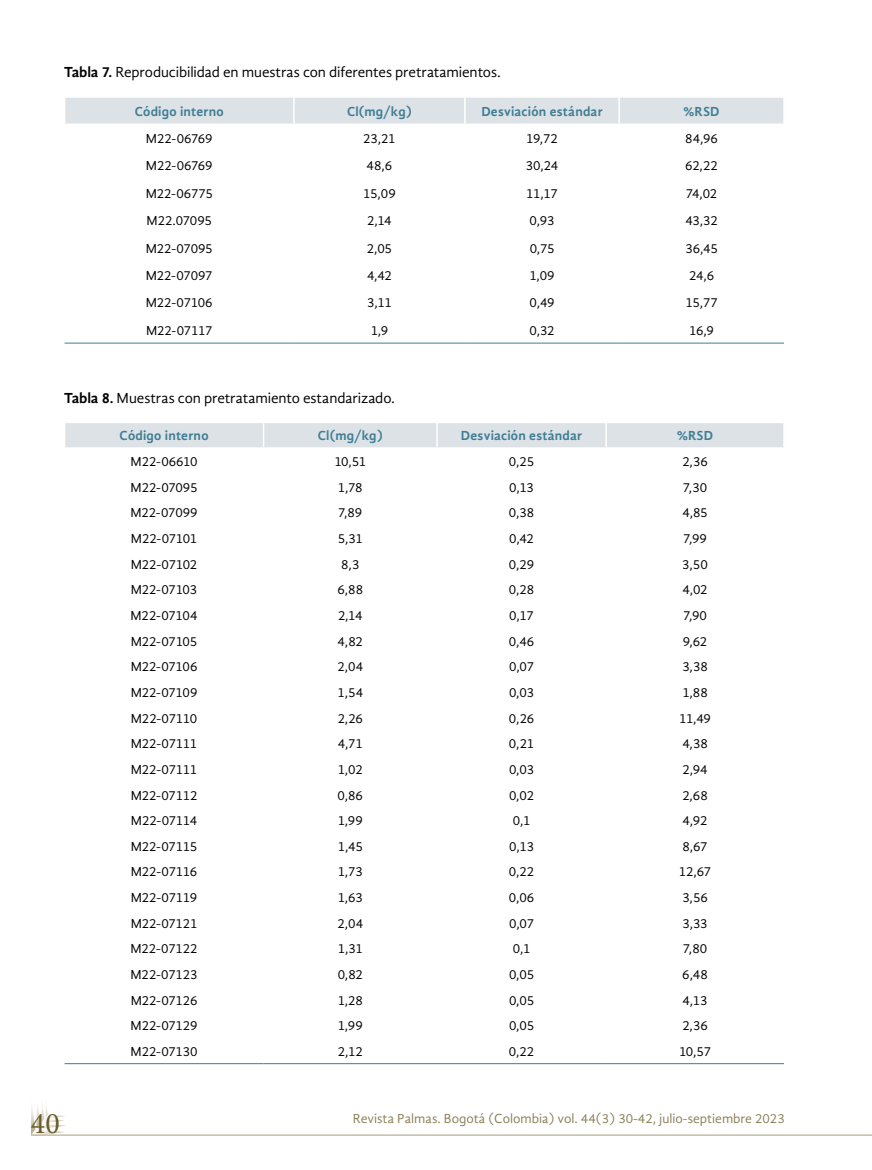
<style>
.page{position:relative;width:872px;height:1170px;background:#fff}
.page>*{position:absolute;margin:0;border:0;box-sizing:border-box;transform-origin:0 0}
.t1{font:30px "Minion Pro";color:#685c27}
.t2{font:15px "Gandhi Sans";letter-spacing:-.005em;color:#000}
.t3{font:13.5px "Gandhi Sans";letter-spacing:-.015em;color:#000}
.t4{font:700 13.5px "Gandhi Sans";letter-spacing:.02em;color:#3f7e94}
.t5{font:13.5px "Gandhi Sans";color:#8b7f55}
.s1{font-weight:700}
</style>
<div class="page">
<svg style="left:31px;top:1105px;width:35px;height:29px"></svg>
<hr style="left:31px;top:1134px;width:840px;height:1px;background:#a69b79">
<svg style="left:65px;top:342px;width:719px;height:1px"></svg>
<svg style="left:65px;top:97px;width:718px;height:27px;background:#dee3e8"></svg>
<hr style="left:619px;top:123px;width:165px;height:2px;background:#fff">
<hr style="left:65px;top:343px;width:229px;height:1px;background:#3f7e94">
<hr style="left:294px;top:343px;width:171px;height:1px;background:#3f7e94">
<hr style="left:465px;top:343px;width:154px;height:1px;background:#3f7e94">
<hr style="left:619px;top:343px;width:165px;height:1px;background:#3f7e94">
<div style="left:65px;top:423px;width:719px;height:25px;background:#dde2e7"></div>
<hr style="left:606px;top:447px;width:178px;height:2px;background:#fff">
<hr style="left:65px;top:1063px;width:199px;height:1px;background:#3f7e94">
<hr style="left:264px;top:1063px;width:173px;height:1px;background:#3f7e94">
<hr style="left:437px;top:1063px;width:169px;height:1px;background:#3f7e94">
<hr style="left:606px;top:1063px;width:178px;height:1px;background:#3f7e94">
<p class="t2" style="left:64px;top:64px;width:438px"><span class="s1">Tabla 7.</span> Reproducibilidad en muestras con diferentes pretratamientos.</p>
<p class="t4" style="left:135px;top:103px;width:90px">Código interno</p>
<p class="t4" style="left:347px;top:103px;width:66px">Cl(mg/kg)</p>
<p class="t4" style="left:481px;top:103px;width:123px">Desviación estándar</p>
<p class="t4" style="left:683px;top:103px;width:37px">%RSD</p>
<p class="t3" style="left:146px;top:131px;width:68px">M22-06769</p>
<p class="t3" style="left:363px;top:131px;width:34px">23,21</p>
<p class="t3" style="left:526px;top:131px;width:33px">19,72</p>
<p class="t3" style="left:685px;top:131px;width:34px">84,96</p>
<p class="t3" style="left:146px;top:158px;width:68px">M22-06769</p>
<p class="t3" style="left:366px;top:158px;width:27px">48,6</p>
<p class="t3" style="left:526px;top:158px;width:34px">30,24</p>
<p class="t3" style="left:685px;top:158px;width:34px">62,22</p>
<p class="t3" style="left:146px;top:186px;width:69px">M22-06775</p>
<p class="t3" style="left:363px;top:186px;width:34px">15,09</p>
<p class="t3" style="left:526px;top:186px;width:33px">11,17</p>
<p class="t3" style="left:686px;top:186px;width:33px">74,02</p>
<p class="t3" style="left:147px;top:213px;width:67px">M22.07095</p>
<p class="t3" style="left:367px;top:213px;width:26px">2,14</p>
<p class="t3" style="left:529px;top:213px;width:26px">0,93</p>
<p class="t3" style="left:685px;top:213px;width:34px">43,32</p>
<p class="t3" style="left:146px;top:240px;width:68px">M22-07095</p>
<p class="t3" style="left:367px;top:240px;width:27px">2,05</p>
<p class="t3" style="left:529px;top:240px;width:26px">0,75</p>
<p class="t3" style="left:685px;top:240px;width:34px">36,45</p>
<p class="t3" style="left:146px;top:268px;width:68px">M22-07097</p>
<p class="t3" style="left:367px;top:268px;width:26px">4,42</p>
<p class="t3" style="left:529px;top:268px;width:27px">1,09</p>
<p class="t3" style="left:689px;top:268px;width:26px">24,6</p>
<p class="t3" style="left:146px;top:295px;width:68px">M22-07106</p>
<p class="t3" style="left:367px;top:295px;width:26px">3,11</p>
<p class="t3" style="left:529px;top:295px;width:27px">0,49</p>
<p class="t3" style="left:685px;top:295px;width:34px">15,77</p>
<p class="t3" style="left:146px;top:322px;width:68px">M22-07117</p>
<p class="t3" style="left:371px;top:322px;width:19px">1,9</p>
<p class="t3" style="left:529px;top:322px;width:27px">0,32</p>
<p class="t3" style="left:689px;top:322px;width:26px">16,9</p>
<p class="t2" style="left:64px;top:389px;width:333px"><span class="s1">Tabla 8.</span> Muestras con pretratamiento estandarizado.</p>
<p class="t4" style="left:120px;top:428px;width:90px">Código interno</p>
<p class="t4" style="left:318px;top:428px;width:66px">Cl(mg/kg)</p>
<p class="t4" style="left:461px;top:428px;width:123px">Desviación estándar</p>
<p class="t4" style="left:677px;top:428px;width:37px">%RSD</p>
<p class="t3" style="left:131px;top:454px;width:68px">M22-06610</p>
<p class="t3" style="left:334px;top:454px;width:33px">10,51</p>
<p class="t3" style="left:509px;top:454px;width:27px">0,25</p>
<p class="t3" style="left:682px;top:454px;width:27px">2,36</p>
<p class="t3" style="left:131px;top:479px;width:68px">M22-07095</p>
<p class="t3" style="left:338px;top:479px;width:26px">1,78</p>
<p class="t3" style="left:509px;top:479px;width:26px">0,13</p>
<p class="t3" style="left:683px;top:479px;width:26px">7,30</p>
<p class="t3" style="left:130px;top:505px;width:69px">M22-07099</p>
<p class="t3" style="left:338px;top:505px;width:26px">7,89</p>
<p class="t3" style="left:509px;top:505px;width:27px">0,38</p>
<p class="t3" style="left:682px;top:505px;width:27px">4,85</p>
<p class="t3" style="left:131px;top:530px;width:68px">M22-07101</p>
<p class="t3" style="left:338px;top:530px;width:27px">5,31</p>
<p class="t3" style="left:509px;top:530px;width:26px">0,42</p>
<p class="t3" style="left:683px;top:530px;width:25px">7,99</p>
<p class="t3" style="left:131px;top:556px;width:68px">M22-07102</p>
<p class="t3" style="left:341px;top:556px;width:20px">8,3</p>
<p class="t3" style="left:509px;top:556px;width:27px">0,29</p>
<p class="t3" style="left:682px;top:556px;width:27px">3,50</p>
<p class="t3" style="left:131px;top:582px;width:68px">M22-07103</p>
<p class="t3" style="left:337px;top:582px;width:27px">6,88</p>
<p class="t3" style="left:509px;top:582px;width:27px">0,28</p>
<p class="t3" style="left:682px;top:582px;width:27px">4,02</p>
<p class="t3" style="left:131px;top:607px;width:68px">M22-07104</p>
<p class="t3" style="left:338px;top:607px;width:26px">2,14</p>
<p class="t3" style="left:509px;top:607px;width:26px">0,17</p>
<p class="t3" style="left:683px;top:607px;width:25px">7,90</p>
<p class="t3" style="left:131px;top:633px;width:68px">M22-07105</p>
<p class="t3" style="left:338px;top:633px;width:27px">4,82</p>
<p class="t3" style="left:509px;top:633px;width:27px">0,46</p>
<p class="t3" style="left:683px;top:633px;width:26px">9,62</p>
<p class="t3" style="left:131px;top:659px;width:68px">M22-07106</p>
<p class="t3" style="left:337px;top:659px;width:27px">2,04</p>
<p class="t3" style="left:509px;top:659px;width:27px">0,07</p>
<p class="t3" style="left:682px;top:659px;width:27px">3,38</p>
<p class="t3" style="left:131px;top:684px;width:68px">M22-07109</p>
<p class="t3" style="left:337px;top:684px;width:27px">1,54</p>
<p class="t3" style="left:509px;top:684px;width:27px">0,03</p>
<p class="t3" style="left:682px;top:684px;width:27px">1,88</p>
<p class="t3" style="left:131px;top:710px;width:68px">M22-07110</p>
<p class="t3" style="left:338px;top:710px;width:27px">2,26</p>
<p class="t3" style="left:509px;top:710px;width:27px">0,26</p>
<p class="t3" style="left:679px;top:710px;width:33px">11,49</p>
<p class="t3" style="left:131px;top:736px;width:68px">M22-07111</p>
<p class="t3" style="left:338px;top:736px;width:26px">4,71</p>
<p class="t3" style="left:509px;top:736px;width:27px">0,21</p>
<p class="t3" style="left:682px;top:736px;width:27px">4,38</p>
<p class="t3" style="left:131px;top:761px;width:68px">M22-07111</p>
<p class="t3" style="left:338px;top:761px;width:26px">1,02</p>
<p class="t3" style="left:509px;top:761px;width:27px">0,03</p>
<p class="t3" style="left:682px;top:761px;width:27px">2,94</p>
<p class="t3" style="left:131px;top:787px;width:68px">M22-07112</p>
<p class="t3" style="left:337px;top:787px;width:27px">0,86</p>
<p class="t3" style="left:509px;top:787px;width:27px">0,02</p>
<p class="t3" style="left:682px;top:787px;width:27px">2,68</p>
<p class="t3" style="left:131px;top:812px;width:68px">M22-07114</p>
<p class="t3" style="left:338px;top:812px;width:27px">1,99</p>
<p class="t3" style="left:513px;top:812px;width:19px">0,1</p>
<p class="t3" style="left:682px;top:812px;width:26px">4,92</p>
<p class="t3" style="left:131px;top:838px;width:68px">M22-07115</p>
<p class="t3" style="left:338px;top:838px;width:26px">1,45</p>
<p class="t3" style="left:509px;top:838px;width:26px">0,13</p>
<p class="t3" style="left:682px;top:838px;width:27px">8,67</p>
<p class="t3" style="left:131px;top:864px;width:68px">M22-07116</p>
<p class="t3" style="left:338px;top:864px;width:26px">1,73</p>
<p class="t3" style="left:509px;top:864px;width:27px">0,22</p>
<p class="t3" style="left:679px;top:864px;width:34px">12,67</p>
<p class="t3" style="left:131px;top:889px;width:68px">M22-07119</p>
<p class="t3" style="left:338px;top:889px;width:27px">1,63</p>
<p class="t3" style="left:509px;top:889px;width:27px">0,06</p>
<p class="t3" style="left:682px;top:889px;width:27px">3,56</p>
<p class="t3" style="left:131px;top:915px;width:68px">M22-07121</p>
<p class="t3" style="left:337px;top:915px;width:27px">2,04</p>
<p class="t3" style="left:509px;top:915px;width:27px">0,07</p>
<p class="t3" style="left:682px;top:915px;width:27px">3,33</p>
<p class="t3" style="left:131px;top:941px;width:69px">M22-07122</p>
<p class="t3" style="left:338px;top:941px;width:26px">1,31</p>
<p class="t3" style="left:513px;top:941px;width:19px">0,1</p>
<p class="t3" style="left:683px;top:941px;width:26px">7,80</p>
<p class="t3" style="left:131px;top:966px;width:69px">M22-07123</p>
<p class="t3" style="left:338px;top:966px;width:27px">0,82</p>
<p class="t3" style="left:509px;top:966px;width:27px">0,05</p>
<p class="t3" style="left:682px;top:966px;width:27px">6,48</p>
<p class="t3" style="left:131px;top:992px;width:68px">M22-07126</p>
<p class="t3" style="left:338px;top:992px;width:27px">1,28</p>
<p class="t3" style="left:509px;top:992px;width:27px">0,05</p>
<p class="t3" style="left:682px;top:992px;width:26px">4,13</p>
<p class="t3" style="left:131px;top:1018px;width:68px">M22-07129</p>
<p class="t3" style="left:338px;top:1018px;width:27px">1,99</p>
<p class="t3" style="left:509px;top:1018px;width:27px">0,05</p>
<p class="t3" style="left:682px;top:1018px;width:27px">2,36</p>
<p class="t3" style="left:131px;top:1043px;width:68px">M22-07130</p>
<p class="t3" style="left:338px;top:1043px;width:26px">2,12</p>
<p class="t3" style="left:509px;top:1043px;width:27px">0,22</p>
<p class="t3" style="left:679px;top:1043px;width:34px">10,57</p>
<h1 class="t1" style="left:31px;top:1102px;width:30px">40</h1>
<p class="t5" style="left:353px;top:1110px;width:433px">Revista Palmas. Bogotá (Colombia) vol. 44(3) 30-42, julio-septiembre 2023</p>
</div>
